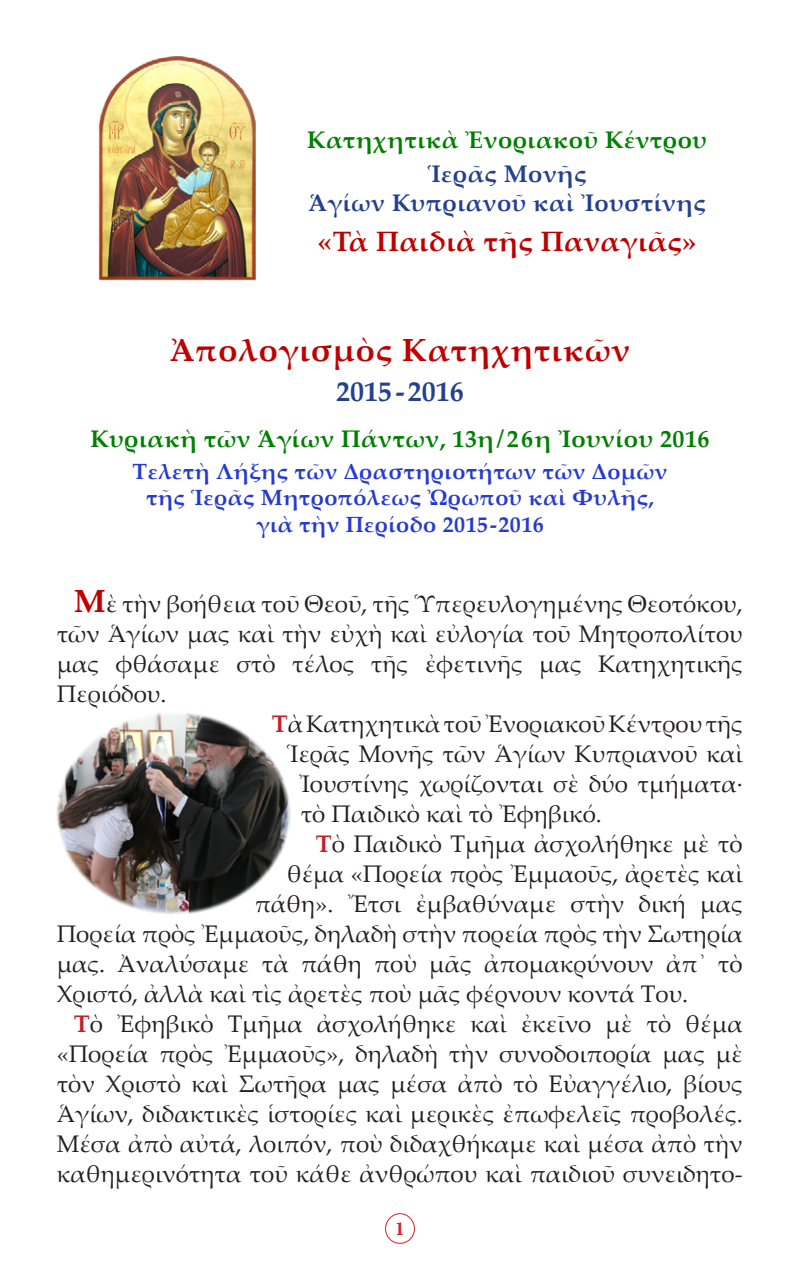
<style>
.page{position:relative;width:800px;height:1270px;background:#fff}
.page>*{position:absolute;margin:0;border:0;box-sizing:border-box;transform-origin:0 0}
.t1{font:700 32px "Palatino Linotype";letter-spacing:.03em;color:#c00000}
.t2{font:700 28px "Palatino Linotype";letter-spacing:.02em;color:#c00000}
.t3{font:700 28px "Palatino Linotype";color:#24408e}
.t4{font:24px/30px "Palatino Linotype";color:#231f20;text-align:justify}
.t5{font:700 24px "Palatino Linotype";letter-spacing:.02em;color:#008000}
.t6{font:700 24px "Palatino Linotype";letter-spacing:.02em;color:#24408e}
.t7{font:700 22px "Palatino Linotype";letter-spacing:.02em;color:#253ad0}
.t8{font:700 20px "Minion Pro";color:#d1232a}
.s1{font-weight:700;font-size:32px;color:#c00000}
.s2{font-weight:700;color:#c72026}
</style>
<div class="page">
<div style="left:385px;top:1213px;width:30px;height:31px;border:1px solid #d1232a;border-radius:50%"></div>
<img style="left:98px;top:57px;width:158px;height:224px">
<img style="left:57px;top:713px;width:233px;height:201px">
<p class="t5" style="left:307px;top:123px;width:401px">Κατηχητικὰ Ἐνοριακοῦ Κέντρου</p>
<p class="t6" style="left:428px;top:157px;width:160px">Ἱερᾶς Μονῆς</p>
<p class="t6" style="left:308px;top:186px;width:399px">Ἁγίων Κυπριανοῦ καὶ Ἰουστίνης</p>
<p class="t2" style="left:318px;top:221px;width:380px">«Τὰ Παιδιὰ τῆς Παναγιᾶς»</p>
<p class="t1" style="left:170px;top:328px;width:462px">Ἀπολογισμὸς Κατηχητικῶν</p>
<p class="t3" style="left:336px;top:372px;width:129px">2015 -2016</p>
<p class="t5" style="left:90px;top:422px;width:621px">Κυριακὴ τῶν Ἁγίων Πάντων, 13η/26η Ἰουνίου 2016</p>
<p class="t7" style="left:133px;top:456px;width:536px">Τελετὴ Λήξης τῶν Δραστηριοτήτων τῶν Δομῶν</p>
<p class="t7" style="left:146px;top:482px;width:509px">τῆς Ἱερᾶς Μητροπόλεως Ὠρωποῦ καὶ Φυλῆς,</p>
<p class="t7" style="left:256px;top:509px;width:289px">γιὰ τὴν Περίοδο 2015-2016</p>
<p class="t4" style="left:57px;top:588px;width:688px;text-indent:17px"><span class="s1">Μ</span>ὲ τὴν βοήθεια τοῦ Θεοῦ, τῆς Ὑπερευλογημένης Θεοτόκου, τῶν Ἁγίων μας καὶ τὴν εὐχὴ καὶ εὐλογία τοῦ Μητροπολίτου μας φθάσαμε στὸ τέλος τῆς ἐφετινῆς μας Κατηχητικῆς Περιόδου.</p>
<p class="t4" style="left:272px;top:708px;width:472px"><span class="s2">Τ</span>ὰ Κατηχητικὰ τοῦ Ἐνοριακοῦ Κέντρου τῆς</p>
<p class="t4" style="left:287px;top:738px;width:457px">Ἱερᾶς Μονῆς τῶν Ἁγίων Κυπριανοῦ καὶ</p>
<p class="t4" style="left:299px;top:768px;width:445px">Ἰουστίνης χωρίζονται σὲ δύο τμήματα∙</p>
<p class="t4" style="left:301px;top:798px;width:303px">τὸ Παιδικὸ καὶ τὸ Ἐφηβικό.</p>
<p class="t4" style="left:316px;top:828px;width:429px"><span class="s2">Τ</span>ὸ Παιδικὸ Τμῆμα ἀσχολήθηκε μὲ τὸ</p>
<p class="t4" style="left:287px;top:858px;width:457px">θέμα «Πορεία πρὸς Ἐμμαοῦς, ἀρετὲς καὶ</p>
<p class="t4" style="left:255px;top:888px;width:490px">πάθη». Ἔτσι ἐμβαθύναμε στὴν δική μας</p>
<p class="t4" style="left:57px;top:918px;width:688px">Πορεία πρὸς Ἐμμαοῦς, δηλαδὴ στὴν πορεία πρὸς τὴν Σωτηρία</p>
<p class="t4" style="left:57px;top:948px;width:687px">μας. Ἀναλύσαμε τὰ πάθη ποὺ μᾶς ἀπομακρύνουν ἀπ᾿ τὸ</p>
<p class="t4" style="left:57px;top:978px;width:633px">Χριστό, ἀλλὰ καὶ τὶς ἀρετὲς ποὺ μᾶς φέρνουν κοντά Του.</p>
<p class="t4" style="left:57px;top:1008px;width:687px;text-indent:17px"><span class="s2">Τ</span>ὸ Ἐφηβικὸ Τμῆμα ἀσχολήθηκε καὶ ἐκεῖνο μὲ τὸ θέμα «Πορεία πρὸς Ἐμμαοῦς», δηλαδὴ τὴν συνοδοιπορία μας μὲ τὸν Χριστὸ καὶ Σωτῆρα μας μέσα ἀπὸ τὸ Εὐαγγέλιο, βίους Ἁγίων, διδακτικὲς ἱστορίες καὶ μερικὲς ἐπωφελεῖς προβολές.<br>Μέσα ἀπὸ αὐτά, λοιπόν, ποὺ διδαχθήκαμε καὶ μέσα ἀπὸ τὴν καθημερινότητα τοῦ κάθε ἀνθρώπου καὶ παιδιοῦ συνειδητο-</p>
<p class="t8" style="left:395px;top:1215px;width:11px">1</p>
</div>
